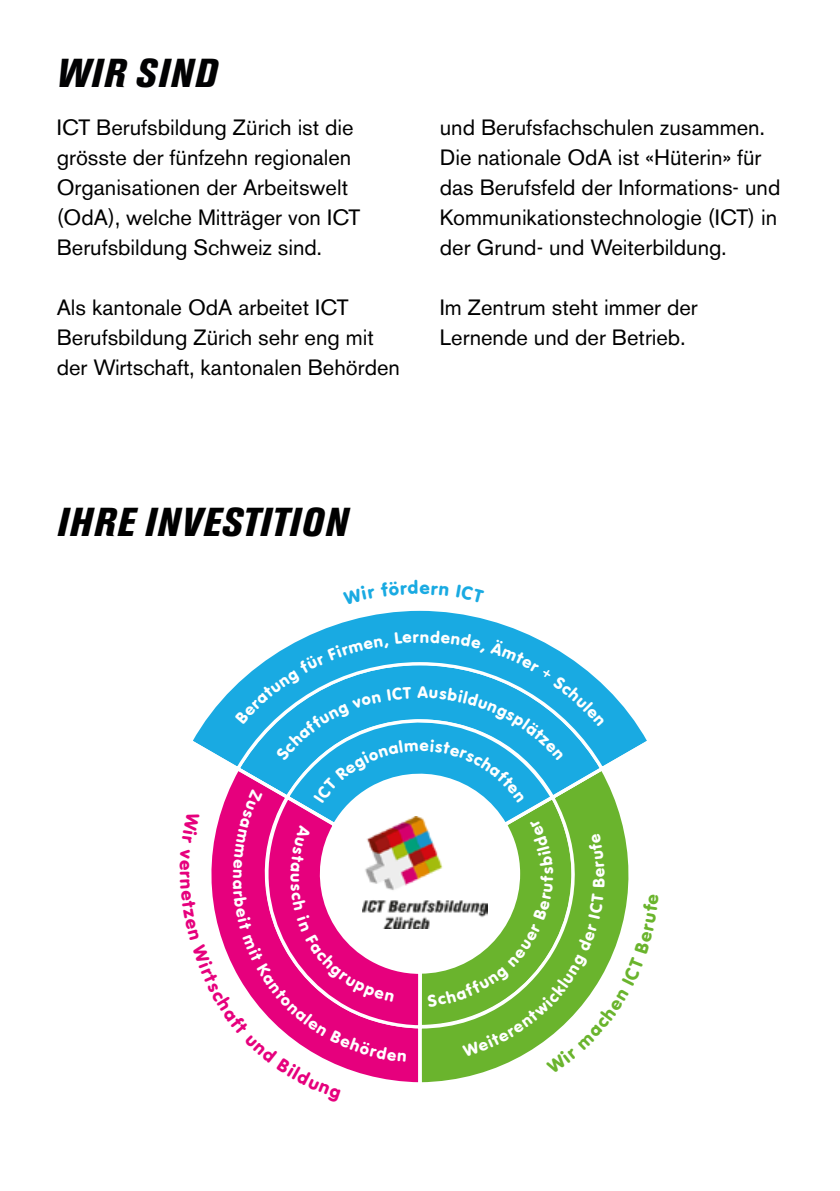
<style>
.page{position:relative;width:840px;height:1191px;background:#fff}
.page>*{position:absolute;margin:0;border:0;box-sizing:border-box;transform-origin:0 0}
.t1{font:italic 800 condensed 40px "Akzidenz Grotesk BE";letter-spacing:.04em;color:#000}
.t2{font:italic 800 condensed 40px "Akzidenz Grotesk BE";letter-spacing:.04em;color:#020203}
.t3{font:22px/30px "Akzidenz Grotesk BE";color:#000}
.t4{font:17.4px "VAG Rundschrift D";color:#fff}
</style>
<div class="page">
<svg style="left:322px;top:610px;width:195px;height:20px"></svg>
<hr style="left:418px;top:584px;width:3px;height:289px;background:#010202">
<svg style="left:418px;top:584px;width:3px;height:21px"></svg>
<svg style="left:193px;top:630px;width:454px;height:453px"></svg>
<h1 class="t2" style="left:57px;top:51px;width:161px">WIR SIND</h1>
<p class="t3" style="left:57px;top:112px;width:305px">ICT Berufsbildung Zürich ist die grösste der fünfzehn regionalen<br>Organisationen der Arbeitswelt (OdA), welche Mitträger von ICT<br>Berufsbildung Schweiz sind.</p>
<p class="t3" style="left:57px;top:292px;width:344px">Als kantonale OdA arbeitet ICT<br>Berufsbildung Zürich sehr eng mit der Wirtschaft, kantonalen Behörden</p>
<p class="t3" style="left:439px;top:112px;width:342px">und Berufsfachschulen zusammen.<br>Die nationale OdA ist «Hüterin» für das Berufsfeld der Informations- und Kommunikationstechnologie (ICT) in der Grund- und Weiterbildung.</p>
<p class="t3" style="left:439px;top:292px;width:259px">Im Zentrum steht immer der<br>Lernende und der Betrieb.</p>
<h1 class="t1" style="left:57px;top:500px;width:292px">IHRE INVESTITION</h1>
<p class="t4" style="left:419px;top:626px;width:11px">n</p>
<p class="t4" style="left:306px;top:873px;width:11px;rotate:90deg">u</p>
</div>
